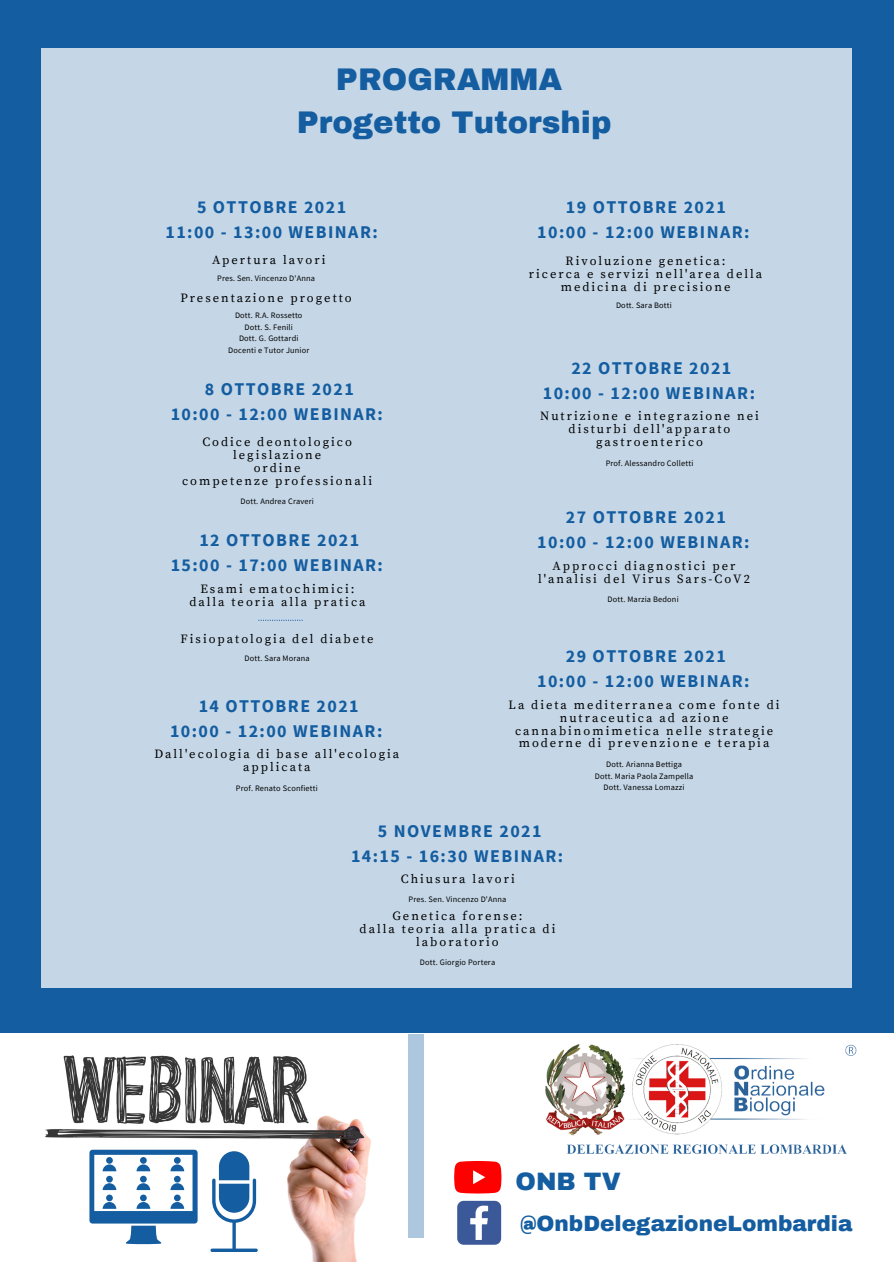
<style>
.page{position:relative;width:894px;height:1264px;background:#fff}
.page>*{position:absolute;margin:0;border:0;box-sizing:border-box;transform-origin:0 0}
.t1{font:900 30.6px "Archivo";color:#145da0}
.t2{font:900 24.6px "Archivo";color:#145da0}
.t3{font:900 21.6px "Archivo";color:#145da0}
.t4{font:700 17.85px "Source Sans Pro";letter-spacing:.08em;color:#145da0}
.t5{font:12.45px/12.9px "Source Serif Pro";letter-spacing:.16em;color:#000;text-align:center}
.t6{font:8.25px "Source Sans Pro";letter-spacing:.02em;color:#000}
</style>
<div class="page">
<div style="left:0;top:0;width:893px;height:1263px;background:#145da0"></div>
<div style="left:0;top:1033px;width:893px;height:230px;background:#fff"></div>
<img style="left:45px;top:1055px;width:326px;height:206px">
<div style="left:42px;top:48px;width:809px;height:939px;background:#c5d7e7"></div>
<img style="left:545px;top:1044px;width:312px;height:111px">
<div style="left:408px;top:1033px;width:16px;height:204px;background:#adc7de"></div>
<svg style="left:210px;top:1151px;width:48px;height:100px"></svg>
<svg style="left:89px;top:1149px;width:108px;height:95px"></svg>
<svg style="left:454px;top:1161px;width:47px;height:32px;background:#ff1a1a"></svg>
<svg style="left:457px;top:1200px;width:44px;height:44px;background:#6179ac"></svg>
<svg style="left:258px;top:619px;width:44px;height:2px"></svg>
<p class="t1" style="left:336px;top:63px;width:228px">PROGRAMMA</p>
<p class="t1" style="left:296px;top:106px;width:316px">Progetto Tutorship</p>
<p class="t4" style="left:197px;top:195px;width:150px">5 OTTOBRE 2021</p>
<p class="t4" style="left:165px;top:220px;width:214px">11:00 - 13:00 WEBINAR:</p>
<p class="t5" style="left:212px;top:254px;width:115px">Apertura lavori</p>
<p class="t6" style="left:217px;top:273px;width:99px">Pres. Sen. Vincenzo D'Anna</p>
<p class="t5" style="left:180px;top:291px;width:173px">Presentazione progetto</p>
<p class="t6" style="left:235px;top:310px;width:69px">Dott. R.A. Rossetto</p>
<p class="t6" style="left:244px;top:321px;width:50px">Dott. S. Fenili</p>
<p class="t6" style="left:239px;top:333px;width:61px">Dott. G. Gottardi</p>
<p class="t6" style="left:228px;top:344px;width:83px">Docenti e Tutor Junior</p>
<p class="t4" style="left:565px;top:195px;width:161px">19 OTTOBRE 2021</p>
<p class="t4" style="left:537px;top:220px;width:214px">10:00 - 12:00 WEBINAR:</p>
<p class="t5" style="left:565px;top:255px;width:161px">Rivoluzione genetica:</p>
<p class="t5" style="left:529px;top:268px;width:235px">ricerca e servizi nell'area della medicina di precisione</p>
<p class="t6" style="left:616px;top:300px;width:57px">Dott. Sara Botti</p>
<p class="t4" style="left:571px;top:356px;width:161px">22 OTTOBRE 2021</p>
<p class="t4" style="left:542px;top:381px;width:214px">10:00 - 12:00 WEBINAR:</p>
<p class="t5" style="left:540px;top:410px;width:220px">Nutrizione e integrazione nei disturbi dell'apparato gastroenterico</p>
<p class="t6" style="left:605px;top:457px;width:89px">Prof. Alessandro Colletti</p>
<p class="t4" style="left:205px;top:377px;width:150px">8 OTTOBRE 2021</p>
<p class="t4" style="left:171px;top:402px;width:214px">10:00 - 12:00 WEBINAR:</p>
<p class="t5" style="left:202px;top:436px;width:151px">Codice deontologico</p>
<p class="t5" style="left:233px;top:449px;width:90px">legislazione</p>
<p class="t5" style="left:253px;top:462px;width:48px">ordine</p>
<p class="t5" style="left:182px;top:474px;width:191px">competenze professionali</p>
<p class="t6" style="left:240px;top:495px;width:75px">Dott. Andrea Craveri</p>
<p class="t4" style="left:199px;top:529px;width:161px">12 OTTOBRE 2021</p>
<p class="t4" style="left:171px;top:553px;width:214px">15:00 - 17:00 WEBINAR:</p>
<p class="t5" style="left:200px;top:583px;width:156px">Esami ematochimici:</p>
<p class="t5" style="left:189px;top:596px;width:177px">dalla teoria alla pratica</p>
<p class="t5" style="left:181px;top:633px;width:194px">Fisiopatologia del diabete</p>
<p class="t6" style="left:244px;top:653px;width:67px">Dott. Sara Morana</p>
<p class="t4" style="left:199px;top:694px;width:161px">14 OTTOBRE 2021</p>
<p class="t4" style="left:170px;top:719px;width:214px">10:00 - 12:00 WEBINAR:</p>
<p class="t5" style="left:154px;top:748px;width:246px">Dall'ecologia di base all'ecologia applicata</p>
<p class="t6" style="left:236px;top:782px;width:83px">Prof. Renato Sconfietti</p>
<p class="t4" style="left:565px;top:505px;width:161px">27 OTTOBRE 2021</p>
<p class="t4" style="left:537px;top:530px;width:214px">10:00 - 12:00 WEBINAR:</p>
<p class="t5" style="left:538px;top:560px;width:213px">Approcci diagnostici per l'analisi del Virus Sars-CoV2</p>
<p class="t6" style="left:607px;top:594px;width:73px">Dott. Marzia Bedoni</p>
<p class="t4" style="left:565px;top:644px;width:161px">29 OTTOBRE 2021</p>
<p class="t4" style="left:537px;top:669px;width:214px">10:00 - 12:00 WEBINAR:</p>
<p class="t5" style="left:508px;top:698px;width:272px">La dieta mediterranea come fonte di nutraceutica ad azione cannabinomimetica nelle strategie moderne di prevenzione e terapia</p>
<p class="t6" style="left:606px;top:759px;width:77px">Dott. Arianna Bettiga</p>
<p class="t6" style="left:594px;top:770px;width:100px">Dott. Maria Paola Zampella</p>
<p class="t6" style="left:603px;top:781px;width:82px">Dott. Vanessa Lomazzi</p>
<p class="t4" style="left:378px;top:819px;width:165px">5 NOVEMBRE 2021</p>
<p class="t4" style="left:351px;top:844px;width:214px">14:15 - 16:30 WEBINAR:</p>
<p class="t5" style="left:400px;top:873px;width:115px">Chiusura lavori</p>
<p class="t6" style="left:408px;top:893px;width:99px">Pres. Sen. Vincenzo D'Anna</p>
<p class="t5" style="left:392px;top:910px;width:132px">Genetica forense:</p>
<p class="t5" style="left:359px;top:923px;width:197px">dalla teoria alla pratica di laboratorio</p>
<p class="t6" style="left:419px;top:956px;width:77px">Dott. Giorgio Portera</p>
<p class="t2" style="left:515px;top:1168px;width:107px">ONB TV</p>
<p class="t3" style="left:520px;top:1211px;width:333px">@OnbDelegazioneLombardia</p>
</div>
